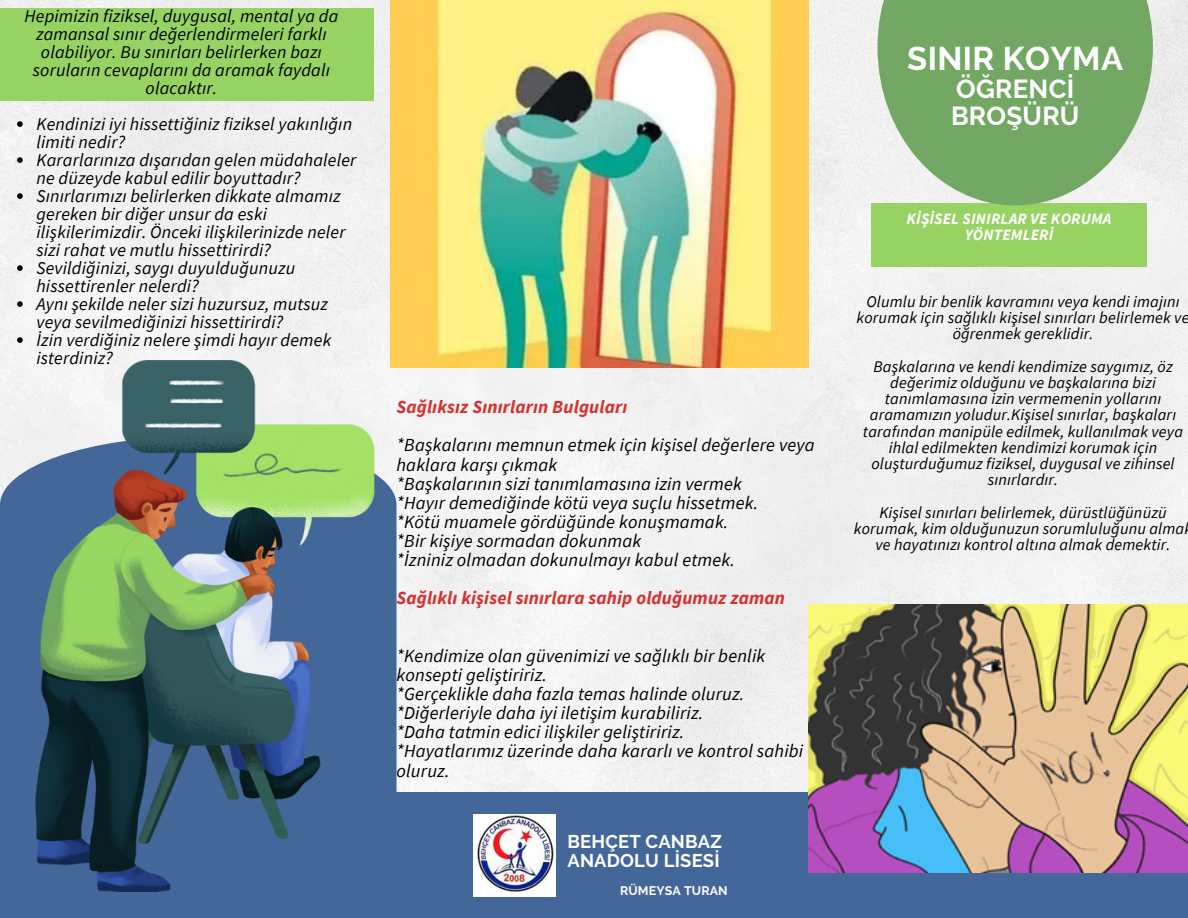
<style>
.page{position:relative;width:1188px;height:918px;background:#fff}
.page>*{position:absolute;margin:0;border:0;box-sizing:border-box;transform-origin:0 0}
.t1{font:700 32.85px "Raleway";letter-spacing:.01em;color:#fff}
.t2{font:700 25.95px/26.8px "Raleway";letter-spacing:.01em;color:#fff}
.t3{font:italic 18.45px "Source Sans Pro";letter-spacing:.01em;color:#000}
.t4{font:italic 700 18.45px "Source Sans Pro";letter-spacing:.01em;color:#d63130}
.t5{font:700 18.45px/19.2px "Raleway";letter-spacing:.01em;color:#fff}
.t6{font:italic 18px/18px "Source Sans Pro";letter-spacing:.01em;color:#000}
.t7{font:italic 16.2px/16.2px "Source Sans Pro";letter-spacing:.01em;color:#000;text-align:center}
.t8{font:italic 700 15.75px/15.8px "Source Sans Pro";letter-spacing:.01em;color:#fff;text-align:center}
.t9{font:700 12.45px "Raleway";letter-spacing:.01em;color:#fff}
</style>
<div class="page">
<div style="left:0;top:0;width:1188px;height:792px;background:#f1f1f1"></div>
<div style="left:387px;top:792px;width:801px;height:126px;background:#446799"></div>
<div style="left:0;top:9px;width:374px;height:92px;background:#96d362"></div>
<svg style="left:0;top:436px;width:397px;height:482px;background:#50709f"></svg>
<img style="left:35px;top:361px;width:340px;height:531px">
<div style="left:871px;top:203px;width:276px;height:64px;background:#96d362"></div>
<svg style="left:878px;top:0;width:275px;height:205px;background:#87b27a"></svg>
<img style="left:473px;top:814px;width:82px;height:82px">
<img style="left:808px;top:605px;width:380px;height:267px">
<img style="left:391px;top:0;width:417px;height:368px">
<svg style="left:17px;top:121px;width:6px;height:6px"></svg>
<svg style="left:17px;top:157px;width:6px;height:6px"></svg>
<svg style="left:17px;top:193px;width:6px;height:6px"></svg>
<svg style="left:17px;top:265px;width:6px;height:6px"></svg>
<svg style="left:17px;top:301px;width:6px;height:6px"></svg>
<svg style="left:17px;top:337px;width:6px;height:6px"></svg>
<p class="t6" style="left:25px;top:7px;width:315px;text-align:center">Hepimizin fiziksel, duygusal, mental ya da zamansal sınır değerlendirmeleri farklı olabiliyor. Bu sınırları belirlerken bazı soruların cevaplarını da aramak faydalı olacaktır.</p>
<p class="t6" style="left:36px;top:115px;width:317px">Kendinizi iyi hissettiğiniz fiziksel yakınlığın limiti nedir?</p>
<p class="t6" style="left:36px;top:151px;width:321px">Kararlarınıza dışarıdan gelen müdahaleler ne düzeyde kabul edilir boyuttadır?</p>
<p class="t6" style="left:36px;top:187px;width:311px">Sınırlarımızı belirlerken dikkate almamız gereken bir diğer unsur da eski ilişkilerimizdir. Önceki ilişkilerinizde neler sizi rahat ve mutlu hissettirirdi?</p>
<p class="t6" style="left:36px;top:259px;width:260px">Sevildiğinizi, saygı duyulduğunuzu hissettirenler nelerdi?</p>
<p class="t6" style="left:36px;top:295px;width:293px">Aynı şekilde neler sizi huzursuz, mutsuz veya sevilmediğinizi hissettirirdi?</p>
<p class="t6" style="left:36px;top:331px;width:296px">İzin verdiğiniz nelere şimdi hayır demek isterdiniz?</p>
<p class="t4" style="left:397px;top:395px;width:232px">Sağlıksız Sınırların Bulguları</p>
<p class="t3" style="left:397px;top:433px;width:420px">*Başkalarını memnun etmek için kişisel değerlere veya</p>
<p class="t3" style="left:397px;top:452px;width:162px">haklara karşı çıkmak</p>
<p class="t3" style="left:397px;top:472px;width:347px">*Başkalarının sizi tanımlamasına izin vermek</p>
<p class="t3" style="left:397px;top:491px;width:363px">*Hayır demediğinde kötü veya suçlu hissetmek.</p>
<p class="t3" style="left:397px;top:510px;width:333px">*Kötü muamele gördüğünde konuşmamak.</p>
<p class="t3" style="left:397px;top:529px;width:246px">*Bir kişiye sormadan dokunmak</p>
<p class="t3" style="left:397px;top:548px;width:340px">*İzniniz olmadan dokunulmayı kabul etmek.</p>
<p class="t4" style="left:397px;top:586px;width:390px">Sağlıklı kişisel sınırlara sahip olduğumuz zaman</p>
<p class="t3" style="left:397px;top:644px;width:370px">*Kendimize olan güvenimizi ve sağlıklı bir benlik</p>
<p class="t3" style="left:397px;top:663px;width:152px">konsepti geliştiririz.</p>
<p class="t3" style="left:397px;top:682px;width:349px">*Gerçeklikle daha fazla temas halinde oluruz.</p>
<p class="t3" style="left:397px;top:701px;width:308px">*Diğerleriyle daha iyi iletişim kurabiliriz.</p>
<p class="t3" style="left:397px;top:720px;width:289px">*Daha tatmin edici ilişkiler geliştiririz.</p>
<p class="t3" style="left:397px;top:739px;width:408px">*Hayatlarımız üzerinde daha kararlı ve kontrol sahibi</p>
<p class="t3" style="left:397px;top:758px;width:54px">oluruz.</p>
<p class="t5" style="left:568px;top:832px;width:156px">BEHÇET CANBAZ<br>ANADOLU LİSESİ</p>
<p class="t9" style="left:620px;top:884px;width:109px">RÜMEYSA TURAN</p>
<p class="t1" style="left:907px;top:39px;width:217px">SINIR KOYMA</p>
<p class="t2" style="left:951px;top:76px;width:130px">ÖĞRENCİ<br>BROŞÜRÜ</p>
<p class="t8" style="left:907px;top:211px;width:207px">KİŞİSEL SINIRLAR VE KORUMA<br>YÖNTEMLERİ</p>
<p class="t7" style="left:857px;top:293px;width:334px">Olumlu bir benlik kavramını veya kendi imajını korumak için sağlıklı kişisel sınırları belirlemek ve öğrenmek gereklidir.</p>
<p class="t7" style="left:863px;top:358px;width:322px">Başkalarına ve kendi kendimize saygımız, öz değerimiz olduğunu ve başkalarına bizi tanımlamasına izin vermemenin yollarını aramamızın yoludur.Kişisel sınırlar, başkaları tarafından manipüle edilmek, kullanılmak veya ihlal edilmekten kendimizi korumak için oluşturduğumuz fiziksel, duygusal ve zihinsel sınırlardır.</p>
<p class="t7" style="left:854px;top:504px;width:332px">Kişisel sınırları belirlemek, dürüstlüğünüzü korumak, kim olduğunuzun sorumluluğunu alma ve hayatınızı kontrol altına almak demektir.</p>
</div>
